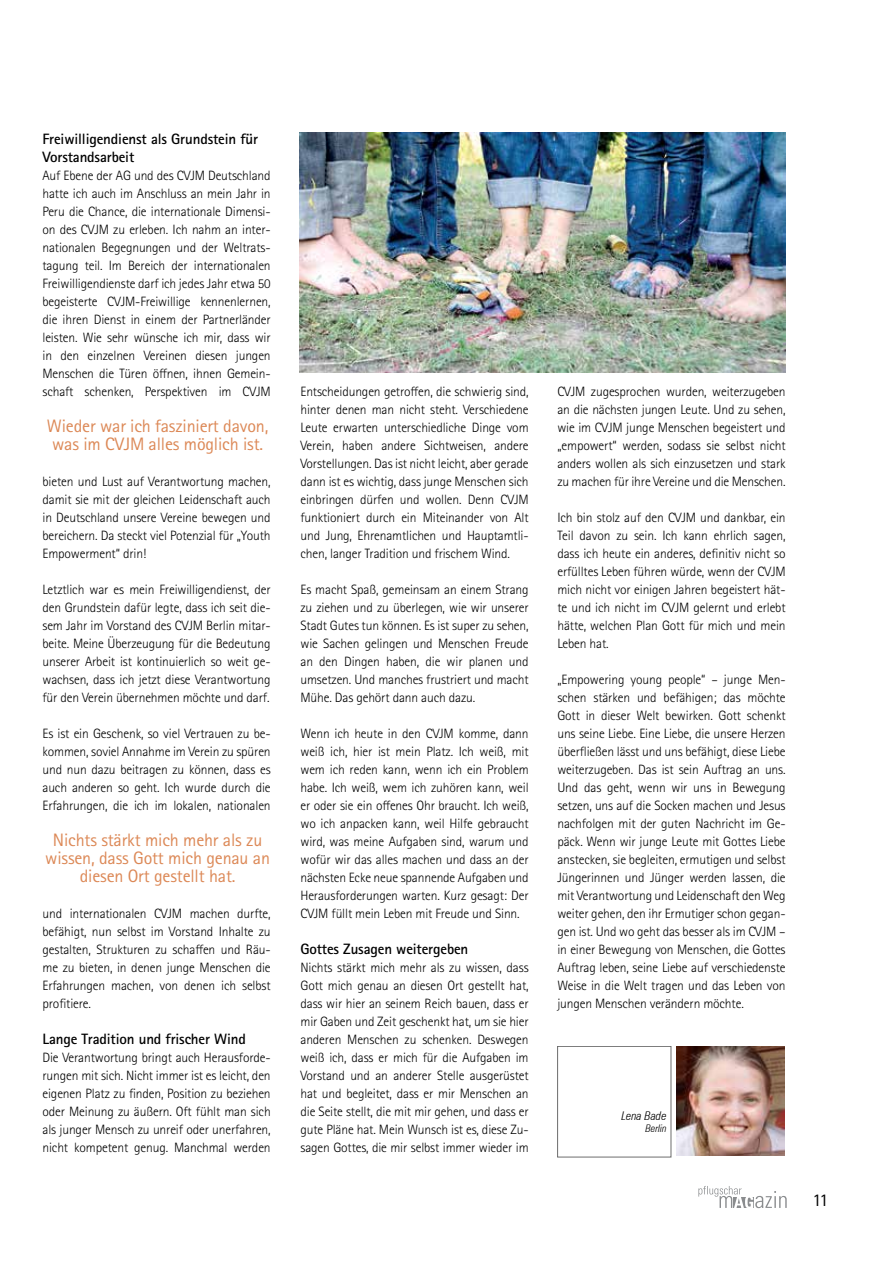
<style>
.page{position:relative;width:893px;height:1263px;background:#fff}
.page>*{position:absolute;margin:0;border:0;box-sizing:border-box;transform-origin:0 0}
.t1{font:18px/18px "Rotis Sans Serif Std";letter-spacing:-.01em;color:#dc8856;text-align:center}
.t2{font:18px "Rotis Sans Serif Std";color:#000}
.t3{font:700 15px/18px "Rotis Sans Serif Std";letter-spacing:-.01em;color:#000}
.t4{font:300 13.5px/18px "Rotis Sans Serif Std";letter-spacing:-.01em;color:#000;text-align:justify}
.t5{font:italic 300 condensed 12px "Zurich BT";color:#000}
.t6{font:italic 300 condensed 10.5px "Zurich BT";color:#000}
</style>
<div class="page">
<svg style="left:698px;top:1186px;width:89px;height:22px"></svg>
<img style="left:676px;top:1046px;width:108px;height:110px">
<img style="left:299px;top:133px;width:487px;height:239px">
<p class="t3" style="left:43px;top:130px;width:217px">Freiwilligendienst als Grundstein für<br>Vorstandsarbeit</p>
<p class="t4" style="left:43px;top:167px;width:230px">Auf Ebene der AG und des CVJM Deutschland hatte ich auch im Anschluss an mein Jahr in Peru die Chance, die internationale Dimensi&shy;on des CVJM zu erleben. Ich nahm an inter&shy;nationalen Begegnungen und der Weltrats&shy;tagung teil. Im Bereich der internationalen Freiwilligendienste darf ich jedes Jahr etwa 50 begeisterte CVJM-Freiwillige kennenlernen, die ihren Dienst in einem der Partnerländer leisten. Wie sehr wünsche ich mir, dass wir in den einzelnen Vereinen diesen jungen Menschen die Türen öffnen, ihnen Gemein&shy;schaft schenken, Perspektiven im CVJM</p>
<h1 class="t1" style="left:47px;top:417px;width:223px;text-align:left">Wieder war ich fasziniert davon, was im CVJM alles möglich ist.</h1>
<p class="t4" style="left:43px;top:473px;width:230px">bieten und Lust auf Verantwortung machen, damit sie mit der gleichen Leidenschaft auch in Deutschland unsere Vereine bewegen und bereichern. Da steckt viel Potenzial für „Youth Empowerment“ drin!</p>
<p class="t4" style="left:43px;top:581px;width:230px">Letztlich war es mein Freiwilligendienst, der den Grundstein dafür legte, dass ich seit die&shy;sem Jahr im Vorstand des CVJM Berlin mitar&shy;beite. Meine Überzeugung für die Bedeutung unserer Arbeit ist kontinuierlich so weit ge&shy;wachsen, dass ich jetzt diese Verantwortung für den Verein übernehmen möchte und darf.</p>
<p class="t4" style="left:43px;top:725px;width:230px">Es ist ein Geschenk, so viel Vertrauen zu be&shy;kommen, soviel Annahme im Verein zu spüren und nun dazu beitragen zu können, dass es auch anderen so geht. Ich wurde durch die Erfahrungen, die ich im lokalen, nationalen</p>
<h1 class="t1" style="left:45px;top:831px;width:226px">Nichts stärkt mich mehr als zu wissen, dass Gott mich genau an diesen Ort gestellt hat.</h1>
<p class="t4" style="left:43px;top:905px;width:230px">und internationalen CVJM machen durfte, befähigt, nun selbst im Vorstand Inhalte zu gestalten, Strukturen zu schaffen und Räu&shy;me zu bieten, in denen junge Menschen die Erfahrungen machen, von denen ich selbst profitiere.</p>
<p class="t3" style="left:43px;top:1030px;width:205px">Lange Tradition und frischer Wind</p>
<p class="t4" style="left:43px;top:1049px;width:230px">Die Verantwortung bringt auch Herausforde&shy;rungen mit sich. Nicht immer ist es leicht, den eigenen Platz zu finden, Position zu beziehen oder Meinung zu äußern. Oft fühlt man sich als junger Mensch zu unreif oder unerfahren, nicht kompetent genug. Manchmal werden</p>
<p class="t4" style="left:300px;top:383px;width:230px">Entscheidungen getroffen, die schwierig sind, hinter denen man nicht steht. Verschiedene Leute erwarten unterschiedliche Dinge vom Verein, haben andere Sichtweisen, andere Vorstellungen. Das ist nicht leicht, aber gerade dann ist es wichtig, dass junge Menschen sich einbringen dürfen und wollen. Denn CVJM funktioniert durch ein Miteinander von Alt und Jung, Ehrenamtlichen und Hauptamtli&shy;chen, langer Tradition und frischem Wind.</p>
<p class="t4" style="left:300px;top:581px;width:230px">Es macht Spaß, gemeinsam an einem Strang zu ziehen und zu überlegen, wie wir unserer Stadt Gutes tun können. Es ist super zu sehen, wie Sachen gelingen und Menschen Freude an den Dingen haben, die wir planen und umsetzen. Und manches frustriert und macht Mühe. Das gehört dann auch dazu.</p>
<p class="t4" style="left:300px;top:724px;width:230px">Wenn ich heute in den CVJM komme, dann weiß ich, hier ist mein Platz. Ich weiß, mit wem ich reden kann, wenn ich ein Problem habe. Ich weiß, wem ich zuhören kann, weil er oder sie ein offenes Ohr braucht. Ich weiß, wo ich anpacken kann, weil Hilfe gebraucht wird, was meine Aufgaben sind, warum und wofür wir das alles machen und dass an der nächsten Ecke neue spannende Aufgaben und Herausforderungen warten. Kurz gesagt: Der CVJM füllt mein Leben mit Freude und Sinn.</p>
<p class="t3" style="left:300px;top:940px;width:169px">Gottes Zusagen weitergeben</p>
<p class="t4" style="left:300px;top:959px;width:230px">Nichts stärkt mich mehr als zu wissen, dass Gott mich genau an diesen Ort gestellt hat, dass wir hier an seinem Reich bauen, dass er mir Gaben und Zeit geschenkt hat, um sie hier anderen Menschen zu schenken. Deswegen weiß ich, dass er mich für die Aufgaben im Vorstand und an anderer Stelle ausgerüstet hat und begleitet, dass er mir Menschen an die Seite stellt, die mit mir gehen, und dass er gute Pläne hat. Mein Wunsch ist es, diese Zu&shy;sagen Gottes, die mir selbst immer wieder im</p>
<p class="t4" style="left:557px;top:383px;width:230px">CVJM zugesprochen wurden, weiterzugeben an die nächsten jungen Leute. Und zu sehen, wie im CVJM junge Menschen begeistert und „empowert“ werden, sodass sie selbst nicht anders wollen als sich einzusetzen und stark zu machen für ihre Vereine und die Menschen.</p>
<p class="t4" style="left:557px;top:509px;width:230px">Ich bin stolz auf den CVJM und dankbar, ein Teil davon zu sein. Ich kann ehrlich sagen, dass ich heute ein anderes, definitiv nicht so erfülltes Leben führen würde, wenn der CVJM mich nicht vor einigen Jahren begeistert hät&shy;te und ich nicht im CVJM gelernt und erlebt hätte, welchen Plan Gott für mich und mein Leben hat.</p>
<p class="t4" style="left:557px;top:671px;width:230px">„Empowering young people“ – junge Men&shy;schen stärken und befähigen; das möchte Gott in dieser Welt bewirken. Gott schenkt uns seine Liebe. Eine Liebe, die unsere Herzen überfließen lässt und uns befähigt, diese Liebe weiterzugeben. Das ist sein Auftrag an uns.<br>Und das geht, wenn wir uns in Bewegung setzen, uns auf die Socken machen und Jesus nachfolgen mit der guten Nachricht im Ge&shy;päck. Wenn wir junge Leute mit Gottes Liebe anstecken, sie begleiten, ermutigen und selbst Jüngerinnen und Jünger werden lassen, die mit Verantwortung und Leidenschaft den Weg weiter gehen, den ihr Ermutiger schon gegan&shy;gen ist. Und wo geht das besser als im CVJM – in einer Bewegung von Menschen, die Gottes Auftrag leben, seine Liebe auf verschiedenste Weise in die Welt tragen und das Leben von jungen Menschen verändern möchte.</p>
<p class="t5" style="left:621px;top:1108px;width:47px">Lena Bade</p>
<p class="t6" style="left:645px;top:1122px;width:23px">Berlin</p>
<h1 class="t2" style="left:812px;top:1189px;width:18px">11</h1>
</div>
